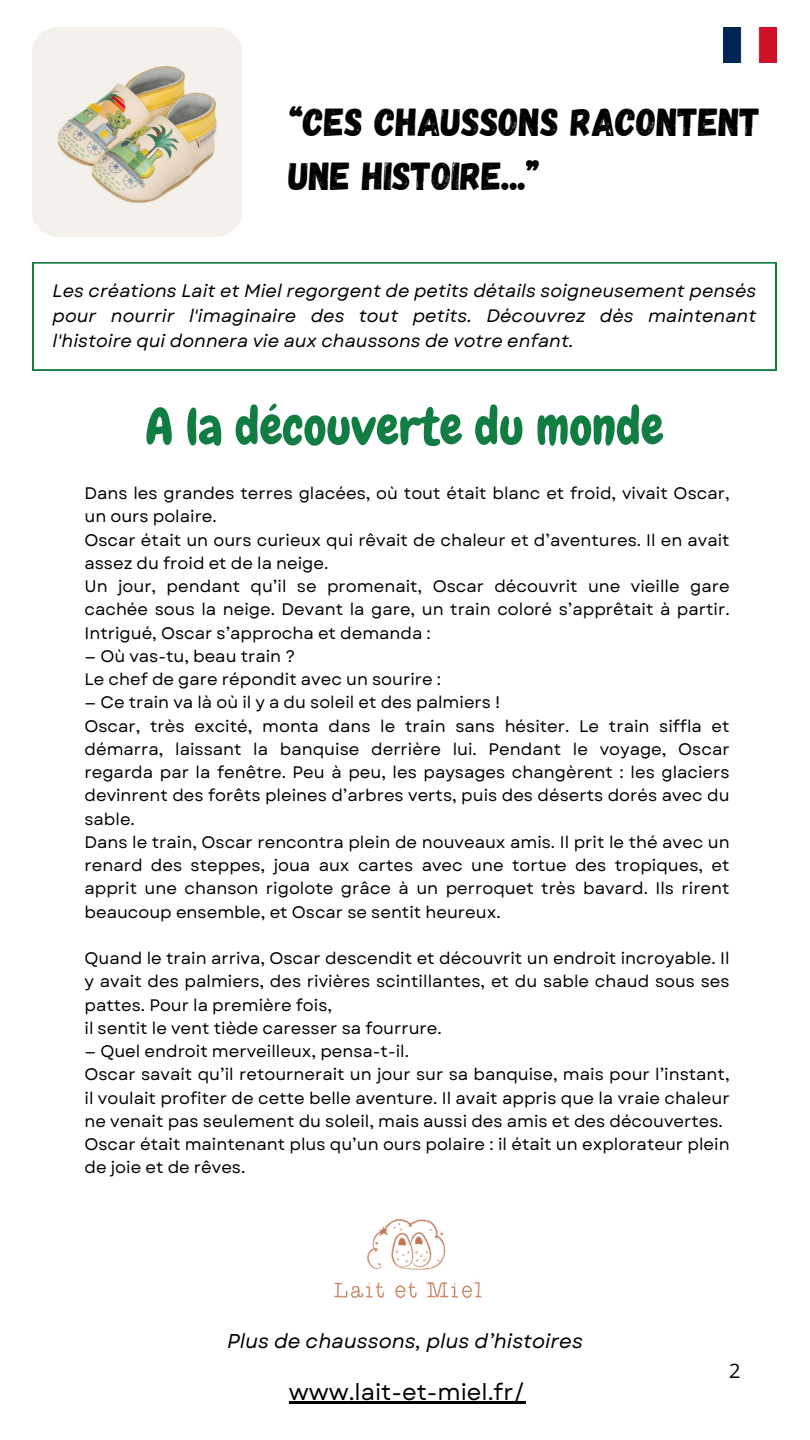
<style>
.page{position:relative;width:810px;height:1440px;background:#fff}
.page>*{position:absolute;margin:0;border:0;box-sizing:border-box;transform-origin:0 0}
.t1{font:51px "Chewy";color:#127d43}
.t2{font:39px/54px "Gagalin";color:#000}
.t3{font:23px "Garet";color:#000}
.t4{font:italic 20px "Garet";color:#000}
.t5{font:20px "Open Sans";color:#000}
.t6{font:italic 18px/24.8px "Garet";color:#000;text-align:justify}
.t7{font:16.7px/23.2px "Garet";color:#000}
</style>
<div class="page">
<img style="left:334px;top:1219px;width:148px;height:79px">
<svg style="left:33px;top:262px;width:743px;height:109px"></svg>
<img style="left:724px;top:27px;width:52px;height:35px">
<img style="left:32px;top:27px;width:210px;height:209px">
<hr style="left:289px;top:1402px;width:236px;height:2px;background:#000">
<h2 class="t2" style="left:289px;top:95px;width:473px">“CES CHAUSSONS RACONTENT<br>UNE HISTOIRE...”</h2>
<p class="t6" style="left:53px;top:279px;width:705px">Les créations Lait et Miel regorgent de petits détails soigneusement pensés pour nourrir l'imaginaire des tout petits. Découvrez dès maintenant l'histoire qui donnera vie aux chaussons de votre enfant.</p>
<h1 class="t1" style="left:145px;top:394px;width:520px">A la découverte du monde</h1>
<p class="t7" style="left:84px;top:482px;width:647px">Dans les grandes terres glacées, où tout était blanc et froid, vivait Oscar, un ours polaire.<br>Oscar était un ours curieux qui rêvait de chaleur et d’aventures. Il en avait assez du froid et de la neige.<br>Un jour, pendant qu’il se promenait, Oscar découvrit une vieille gare cachée sous la neige. Devant la gare, un train coloré s’apprêtait à partir.<br>Intrigué, Oscar s’approcha et demanda :</p>
<p class="t7" style="left:84px;top:645px;width:358px">— Où vas-tu, beau train ?<br>Le chef de gare répondit avec un sourire :</p>
<p class="t7" style="left:84px;top:691px;width:647px">— Ce train va là où il y a du soleil et des palmiers !<br>Oscar, très excité, monta dans le train sans hésiter. Le train siffla et démarra, laissant la banquise derrière lui. Pendant le voyage, Oscar regarda par la fenêtre. Peu à peu, les paysages changèrent : les glaciers devinrent des forêts pleines d’arbres verts, puis des déserts dorés avec du sable.<br>Dans le train, Oscar rencontra plein de nouveaux amis. Il prit le thé avec un renard des steppes, joua aux cartes avec une tortue des tropiques, et apprit une chanson rigolote grâce à un perroquet très bavard. Ils rirent beaucoup ensemble, et Oscar se sentit heureux.</p>
<p class="t7" style="left:84px;top:947px;width:647px">Quand le train arriva, Oscar descendit et découvrit un endroit incroyable. Il y avait des palmiers, des rivières scintillantes, et du sable chaud sous ses pattes. Pour la première fois,<br>il sentit le vent tiède caresser sa fourrure.</p>
<p class="t7" style="left:84px;top:1040px;width:647px">— Quel endroit merveilleux, pensa-t-il.<br>Oscar savait qu’il retournerait un jour sur sa banquise, mais pour l’instant, il voulait profiter de cette belle aventure. Il avait appris que la vraie chaleur ne venait pas seulement du soleil, mais aussi des amis et des découvertes.<br>Oscar était maintenant plus qu’un ours polaire : il était un explorateur plein de joie et de rêves.</p>
<p class="t4" style="left:227px;top:1328px;width:357px">Plus de chaussons, plus d’histoires</p>
<h3 class="t3" style="left:289px;top:1378px;width:238px">www.lait-et-miel.fr/</h3>
<p class="t5" style="left:729px;top:1357px;width:13px">2</p>
</div>
